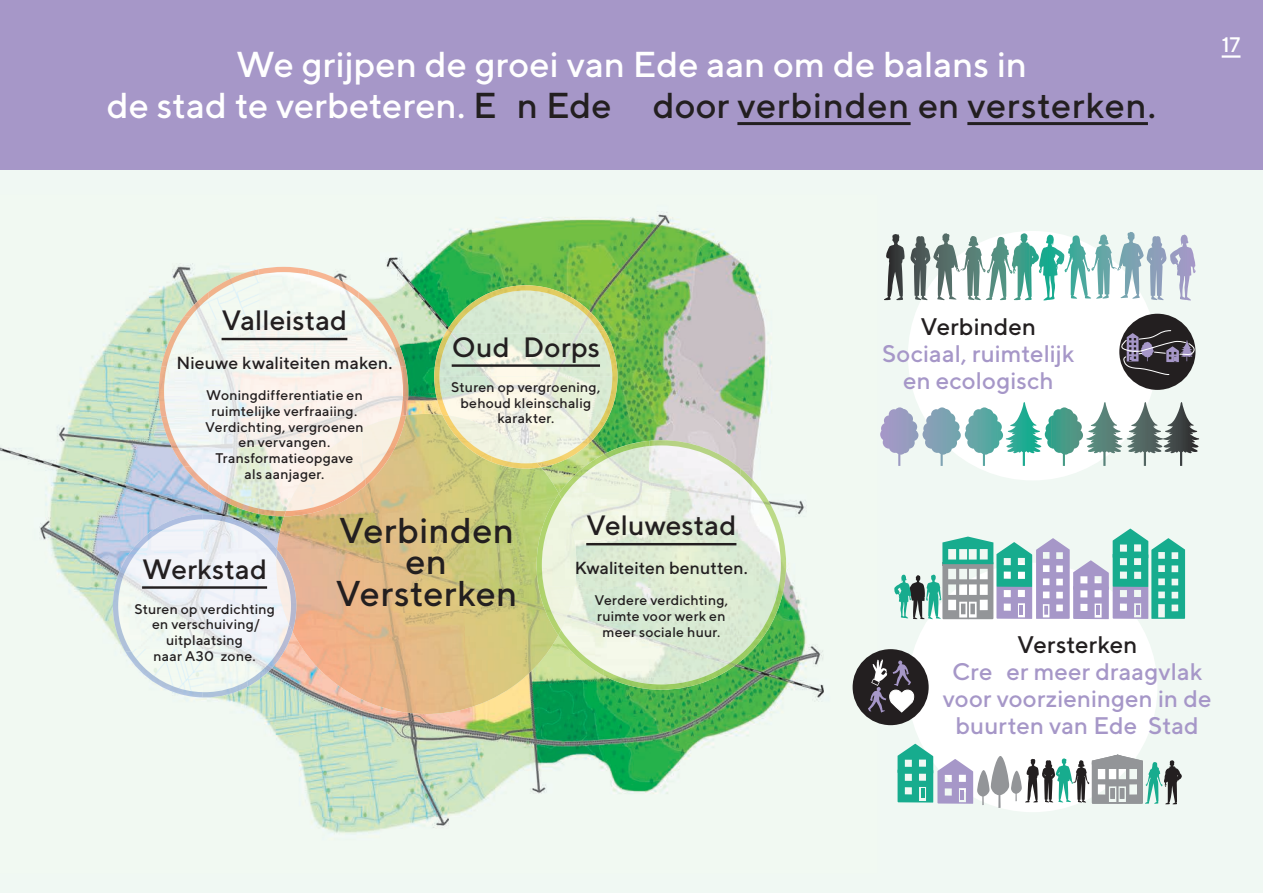
<style>
.page{position:relative;width:1263px;height:893px;background:#fff}
.page>*{position:absolute;margin:0;border:0;box-sizing:border-box;transform-origin:0 0}
.t1{font:500 36px/40.5px "TT Norms";letter-spacing:.005em;color:#fff;text-align:center}
.t2{font:500 35.85px/31.8px "TT Norms";letter-spacing:.01em;color:#231f20;text-align:center}
.t3{font:500 27.9px "TT Norms";letter-spacing:.005em;color:#231f20}
.t4{font:500 24px/27px "TT Norms";letter-spacing:.005em;color:#a697c8;text-align:center}
.t5{font:500 24px "TT Norms";letter-spacing:.005em;color:#231f20}
.t6{font:500 21px "TT Norms";color:#fff}
.t7{font:500 17.55px "TT Norms";letter-spacing:.005em;color:#231f20}
.t8{font:500 13.95px/15.8px "TT Norms";letter-spacing:.015em;color:#231f20;text-align:center}
.s1{color:#231f20}
</style>
<div class="page">
<div style="left:0;top:159px;width:1263px;height:734px;background:#f0f8f3"></div>
<img style="left:0;top:212px;width:877px;height:621px">
<img style="left:406px;top:414px;width:59px;height:50px">
<img style="left:465px;top:463px;width:47px;height:246px">
<img style="left:365px;top:486px;width:6px;height:28px">
<img style="left:371px;top:464px;width:94px;height:50px">
<img style="left:512px;top:467px;width:47px;height:197px">
<img style="left:277px;top:514px;width:188px;height:50px">
<img style="left:296px;top:564px;width:169px;height:50px">
<img style="left:293px;top:614px;width:172px;height:50px">
<img style="left:314px;top:664px;width:57px;height:39px">
<img style="left:371px;top:664px;width:94px;height:50px">
<img style="left:512px;top:664px;width:26px;height:23px">
<img style="left:568px;top:476px;width:169px;height:17px">
<img style="left:737px;top:476px;width:17px;height:65px">
<img style="left:568px;top:493px;width:169px;height:48px">
<img style="left:575px;top:541px;width:162px;height:48px">
<img style="left:737px;top:541px;width:17px;height:96px">
<img style="left:575px;top:589px;width:162px;height:48px">
<img style="left:566px;top:637px;width:171px;height:47px">
<img style="left:737px;top:637px;width:17px;height:3px">
<img style="left:562px;top:499px;width:17px;height:87px">
<img style="left:562px;top:586px;width:13px;height:44px">
<img style="left:561px;top:441px;width:88px;height:49px">
<img style="left:649px;top:440px;width:92px;height:36px">
<img style="left:740px;top:469px;width:44px;height:71px">
<svg style="left:559px;top:490px;width:9px;height:9px"></svg>
<img style="left:754px;top:540px;width:32px;height:100px">
<img style="left:558px;top:630px;width:46px;height:46px">
<img style="left:604px;top:670px;width:91px;height:20px">
<img style="left:695px;top:640px;width:66px;height:45px">
<img style="left:537px;top:494px;width:25px;height:141px">
<img style="left:453px;top:331px;width:146px;height:2px">
<img style="left:439px;top:333px;width:160px;height:87px">
<img style="left:537px;top:420px;width:62px;height:2px">
<img style="left:449px;top:416px;width:88px;height:47px">
<img style="left:447px;top:285px;width:158px;height:46px">
<img style="left:434px;top:331px;width:19px;height:85px">
<img style="left:599px;top:331px;width:18px;height:91px">
<img style="left:537px;top:422px;width:69px;height:45px">
<img style="left:442px;top:415px;width:50px;height:47px">
<img style="left:492px;top:456px;width:49px;height:13px">
<hr style="left:586px;top:543px;width:150px;height:2px;background:#231f20">
<hr style="left:452px;top:364px;width:148px;height:3px;background:#231f20">
<img style="left:188px;top:274px;width:72px;height:46px">
<img style="left:260px;top:275px;width:95px;height:45px">
<img style="left:355px;top:296px;width:46px;height:72px">
<img style="left:167px;top:320px;width:188px;height:48px">
<img style="left:167px;top:368px;width:188px;height:47px">
<img style="left:355px;top:368px;width:45px;height:60px">
<img style="left:167px;top:415px;width:188px;height:48px">
<img style="left:188px;top:463px;width:72px;height:46px">
<img style="left:260px;top:463px;width:55px;height:45px">
<img style="left:315px;top:428px;width:47px;height:36px">
<img style="left:362px;top:416px;width:3px;height:63px">
<img style="left:286px;top:464px;width:76px;height:15px">
<img style="left:184px;top:292px;width:25px;height:25px">
<img style="left:209px;top:269px;width:50px;height:29px">
<img style="left:259px;top:267px;width:50px;height:8px">
<img style="left:308px;top:269px;width:50px;height:29px">
<img style="left:358px;top:292px;width:25px;height:25px">
<img style="left:161px;top:317px;width:29px;height:50px">
<img style="left:377px;top:317px;width:29px;height:50px">
<img style="left:159px;top:367px;width:8px;height:50px">
<img style="left:400px;top:367px;width:8px;height:49px">
<img style="left:161px;top:416px;width:29px;height:51px">
<img style="left:184px;top:466px;width:25px;height:25px">
<img style="left:209px;top:485px;width:50px;height:29px">
<img style="left:259px;top:508px;width:25px;height:8px">
<img style="left:365px;top:415px;width:41px;height:71px">
<img style="left:284px;top:479px;width:81px;height:37px">
<hr style="left:222px;top:338px;width:125px;height:2px;background:#231f20">
<img style="left:131px;top:558px;width:144px;height:4px">
<img style="left:131px;top:562px;width:144px;height:44px">
<img style="left:131px;top:606px;width:144px;height:43px">
<img style="left:131px;top:649px;width:148px;height:43px">
<img style="left:275px;top:558px;width:1px;height:66px">
<img style="left:125px;top:514px;width:78px;height:46px">
<img style="left:203px;top:514px;width:74px;height:44px">
<img style="left:113px;top:560px;width:18px;height:92px">
<img style="left:248px;top:624px;width:45px;height:63px">
<img style="left:125px;top:651px;width:78px;height:46px">
<img style="left:203px;top:681px;width:45px;height:16px">
<img style="left:276px;top:550px;width:20px;height:82px">
<hr style="left:142px;top:586px;width:125px;height:3px;background:#231f20">
<div style="left:0;top:0;width:1263px;height:170px;background:#a697c8"></div>
<hr style="left:737px;top:122px;width:174px;height:3px;background:#231f20">
<hr style="left:967px;top:122px;width:181px;height:3px;background:#231f20">
<svg style="left:908px;top:231px;width:249px;height:249px;fill:#fff"></svg>
<div style="left:908px;top:563px;width:249px;height:249px;background:#fff;border-radius:50%"></div>
<div style="left:1119px;top:314px;width:76px;height:76px;background:#231f20;border-radius:50%"></div>
<svg style="left:1119px;top:330px;width:75px;height:45px"></svg>
<div style="left:853px;top:649px;width:76px;height:76px;background:#231f20;border-radius:50%"></div>
<svg style="left:868px;top:659px;width:46px;height:54px"></svg>
<hr style="left:1222px;top:55px;width:18px;height:3px;background:#fff">
<svg style="left:897px;top:744px;width:285px;height:64px"></svg>
<svg style="left:894px;top:529px;width:291px;height:90px"></svg>
<svg style="left:1128px;top:402px;width:53px;height:37px"></svg>
<svg style="left:1011px;top:232px;width:133px;height:68px"></svg>
<h1 class="t1" style="left:107px;top:43px;width:1051px">We grijpen de groei van Ede aan om de balans in<br>de stad te verbeteren. <span class="s1">EÈ n Ede ó door verbinden en versterken.</span></h1>
<h3 class="t6" style="left:1222px;top:32px;width:20px">17</h3>
<h3 class="t3" style="left:222px;top:303px;width:127px">Valleistad</h3>
<p class="t7" style="left:176px;top:352px;width:218px">Nieuwe kwaliteiten maken.</p>
<p class="t8" style="left:205px;top:387px;width:160px">Woningdifferentiatie en ruimtelijke verfraaiing.<br>Verdichting, vergroenen en vervangen.<br>Transformatieopgave als aanjager.</p>
<h2 class="t2" style="left:335px;top:513px;width:183px">Verbinden en<br>Versterken</h2>
<h3 class="t3" style="left:452px;top:330px;width:150px">Oud≠ Dorps</h3>
<p class="t8" style="left:451px;top:379px;width:151px">Sturen op vergroening, behoud kleinschalig karakter.</p>
<h3 class="t3" style="left:586px;top:508px;width:152px">Veluwestad</h3>
<p class="t7" style="left:575px;top:557px;width:175px">Kwaliteiten benutten.</p>
<p class="t8" style="left:594px;top:592px;width:135px">Verdere verdichting, ruimte voor werk en meer sociale huur.</p>
<h3 class="t3" style="left:142px;top:552px;width:126px">Werkstad</h3>
<p class="t8" style="left:134px;top:601px;width:142px">Sturen op verdichting en verschuiving/ uitplaatsing<br>naar A30≠ zone.</p>
<h3 class="t5" style="left:920px;top:312px;width:117px">Verbinden</h3>
<h3 class="t4" style="left:882px;top:339px;width:194px">Sociaal, ruimtelijk en ecologisch</h3>
<h3 class="t5" style="left:1017px;top:630px;width:122px">Versterken</h3>
<h3 class="t4" style="left:943px;top:657px;width:270px">CreÎ er meer draagvlak voor voorzieningen in de buurten van Ede≠ Stad</h3>
</div>
